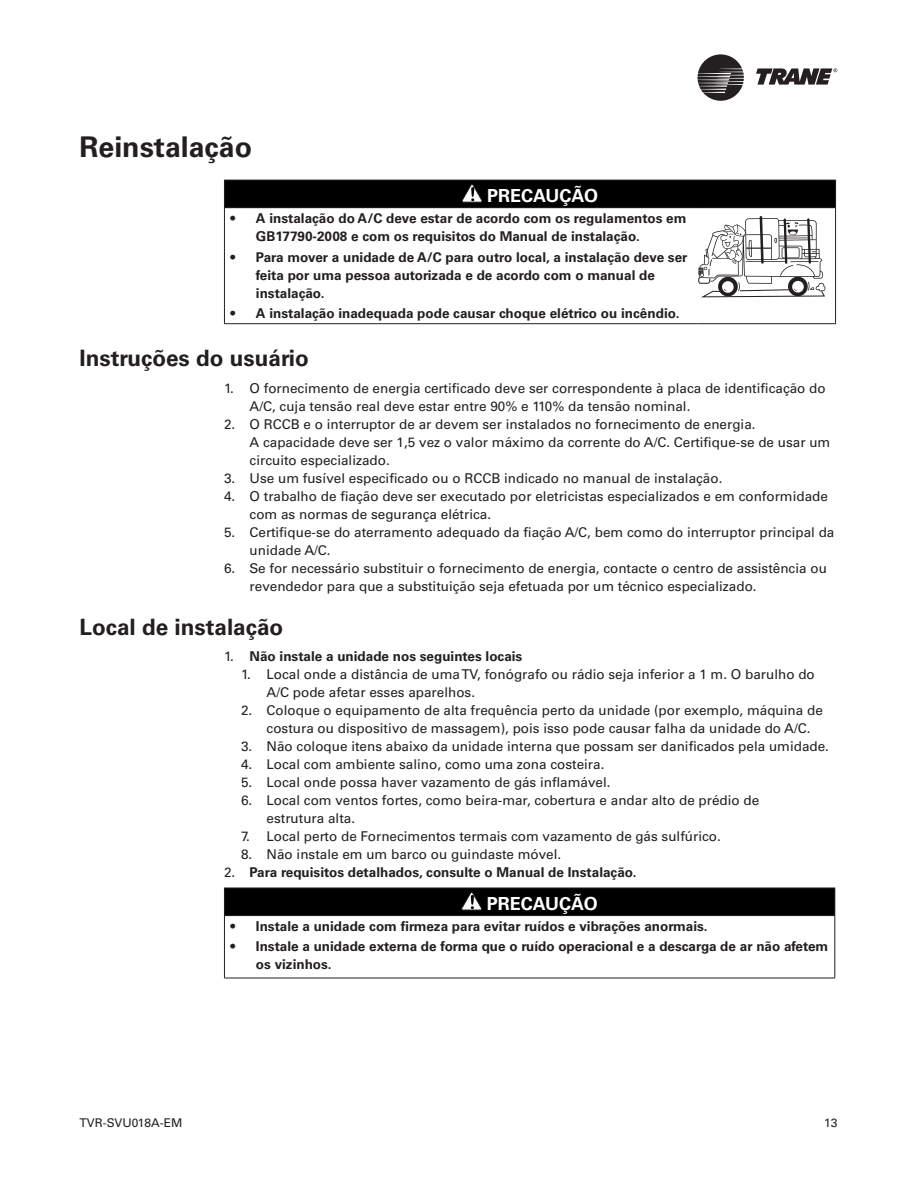
<style>
.page{position:relative;width:918px;height:1188px;background:#fff}
.page>*{position:absolute;margin:0;border:0;box-sizing:border-box;transform-origin:0 0}
.tit1{font:700 28.5px "Univers LT Std";color:#231f20}
.tit2{font:700 22.5px "Univers LT Std";color:#231f20}
.txt{font:700 18px "Univers LT Std";color:#fff}
.t1{font:13.5px/18px "Univers LT Std";color:#231f20}
.t2{font:700 13.5px/18px "Univers LT Std";color:#231f20}
.t3{font:12px "Univers LT Std";color:#231f20}
.s1{font-weight:400}
</style>
<div class="page">
<svg style="left:756px;top:68px;width:81px;height:17px"></svg>
<svg style="left:698px;top:54px;width:46px;height:47px"></svg>
<div style="left:224px;top:180px;width:612px;height:28px;background:#000"></div>
<hr style="left:224px;top:180px;width:474px;height:1px;background:#231f20">
<svg style="left:224px;top:181px;width:1px;height:26px"></svg>
<hr style="left:698px;top:180px;width:138px;height:1px;background:#231f20">
<svg style="left:835px;top:181px;width:1px;height:26px"></svg>
<hr style="left:224px;top:208px;width:1px;height:115px;background:#231f20">
<hr style="left:835px;top:208px;width:1px;height:115px;background:#231f20">
<hr style="left:224px;top:323px;width:474px;height:1px;background:#231f20">
<hr style="left:698px;top:323px;width:138px;height:1px;background:#231f20">
<hr style="left:224px;top:207px;width:474px;height:1px;background:#231f20">
<hr style="left:698px;top:207px;width:138px;height:1px;background:#231f20">
<svg style="left:462px;top:184px;width:21px;height:18px"></svg>
<svg style="left:698px;top:216px;width:127px;height:81px"></svg>
<div style="left:224px;top:888px;width:611px;height:28px;background:#000"></div>
<hr style="left:224px;top:888px;width:611px;height:1px;background:#231f20">
<svg style="left:224px;top:889px;width:1px;height:26px"></svg>
<svg style="left:834px;top:888px;width:1px;height:27px"></svg>
<hr style="left:224px;top:916px;width:1px;height:62px;background:#231f20">
<hr style="left:834px;top:916px;width:1px;height:62px;background:#231f20">
<hr style="left:224px;top:978px;width:611px;height:1px;background:#231f20">
<hr style="left:224px;top:915px;width:611px;height:1px;background:#231f20">
<svg style="left:461px;top:892px;width:21px;height:18px"></svg>
<p class="tit1" style="left:80px;top:130px;width:174px">Reinstalação</p>
<p class="txt" style="left:487px;top:185px;width:112px">PRECAUÇÃO</p>
<p class="t2" style="left:256px;top:210px;width:432px;text-indent:-26px">• A instalação do A/C deve estar de acordo com os regulamentos em<br>GB17790-2008 e com os requisitos do Manual de instalação.</p>
<p class="t2" style="left:256px;top:248px;width:433px;text-indent:-26px">• Para mover a unidade de A/C para outro local, a instalação deve ser feita por uma pessoa autorizada e de acordo com o manual de instalação.</p>
<p class="t2" style="left:230px;top:304px;width:451px">• A instalação inadequada pode causar choque elétrico ou incêndio.</p>
<p class="tit2" style="left:80px;top:345px;width:231px">Instruções do usuário</p>
<p class="t1" style="left:250px;top:379px;width:578px;text-indent:-26px">1. O fornecimento de energia certificado deve ser correspondente à placa de identificação do<br>A/C, cuja tensão real deve estar entre 90% e 110% da tensão nominal.</p>
<p class="t1" style="left:250px;top:415px;width:582px;text-indent:-26px">2. O RCCB e o interruptor de ar devem ser instalados no fornecimento de energia.<br>A capacidade deve ser 1,5 vez o valor máximo da corrente do A/C. Certifique-se de usar um circuito especializado.</p>
<p class="t1" style="left:224px;top:469px;width:500px">3. Use um fusível especificado ou o RCCB indicado no manual de instalação.</p>
<p class="t1" style="left:250px;top:487px;width:580px;text-indent:-26px">4. O trabalho de fiação deve ser executado por eletricistas especializados e em conformidade com as normas de segurança elétrica.</p>
<p class="t1" style="left:250px;top:523px;width:586px;text-indent:-26px">5. Certifique-se do aterramento adequado da fiação A/C, bem como do interruptor principal da unidade A/C.</p>
<p class="t1" style="left:250px;top:559px;width:579px;text-indent:-26px">6. Se for necessário substituir o fornecimento de energia, contacte o centro de assistência ou revendedor para que a substituição seja efetuada por um técnico especializado.</p>
<p class="tit2" style="left:80px;top:614px;width:205px">Local de instalação</p>
<p class="t2" style="left:224px;top:648px;width:300px"><span class="s1">1.</span> Não instale a unidade nos seguintes locais</p>
<p class="t1" style="left:267px;top:666px;width:550px;text-indent:-26px">1. Local onde a distância de uma TV, fonógrafo ou rádio seja inferior a 1 m. O barulho do<br>A/C pode afetar esses aparelhos.</p>
<p class="t1" style="left:267px;top:702px;width:558px;text-indent:-26px">2. Coloque o equipamento de alta frequência perto da unidade (por exemplo, máquina de costura ou dispositivo de massagem), pois isso pode causar falha da unidade do A/C.</p>
<p class="t1" style="left:241px;top:738px;width:589px">3. Não coloque itens abaixo da unidade interna que possam ser danificados pela umidade.</p>
<p class="t1" style="left:241px;top:756px;width:365px">4. Local com ambiente salino, como uma zona costeira.</p>
<p class="t1" style="left:241px;top:774px;width:371px">5. Local onde possa haver vazamento de gás inflamável.</p>
<p class="t1" style="left:267px;top:792px;width:494px;text-indent:-26px">6. Local com ventos fortes, como beira-mar, cobertura e andar alto de prédio de estrutura alta.</p>
<p class="t1" style="left:241px;top:828px;width:481px">7. Local perto de Fornecimentos termais com vazamento de gás sulfúrico.</p>
<p class="t1" style="left:241px;top:846px;width:322px">8. Não instale em um barco ou guindaste móvel.</p>
<p class="t2" style="left:224px;top:864px;width:414px"><span class="s1">2.</span> Para requisitos detalhados, consulte o Manual de Instalação.</p>
<p class="txt" style="left:487px;top:893px;width:112px">PRECAUÇÃO</p>
<p class="t2" style="left:230px;top:918px;width:479px">• Instale a unidade com firmeza para evitar ruídos e vibrações anormais.</p>
<p class="t2" style="left:256px;top:938px;width:574px;text-indent:-26px">• Instale a unidade externa de forma que o ruído operacional e a descarga de ar não afetem os vizinhos.</p>
<p class="t3" style="left:80px;top:1116px;width:104px">TVR-SVU018A-EM</p>
<p class="t3" style="left:824px;top:1116px;width:15px">13</p>
</div>
